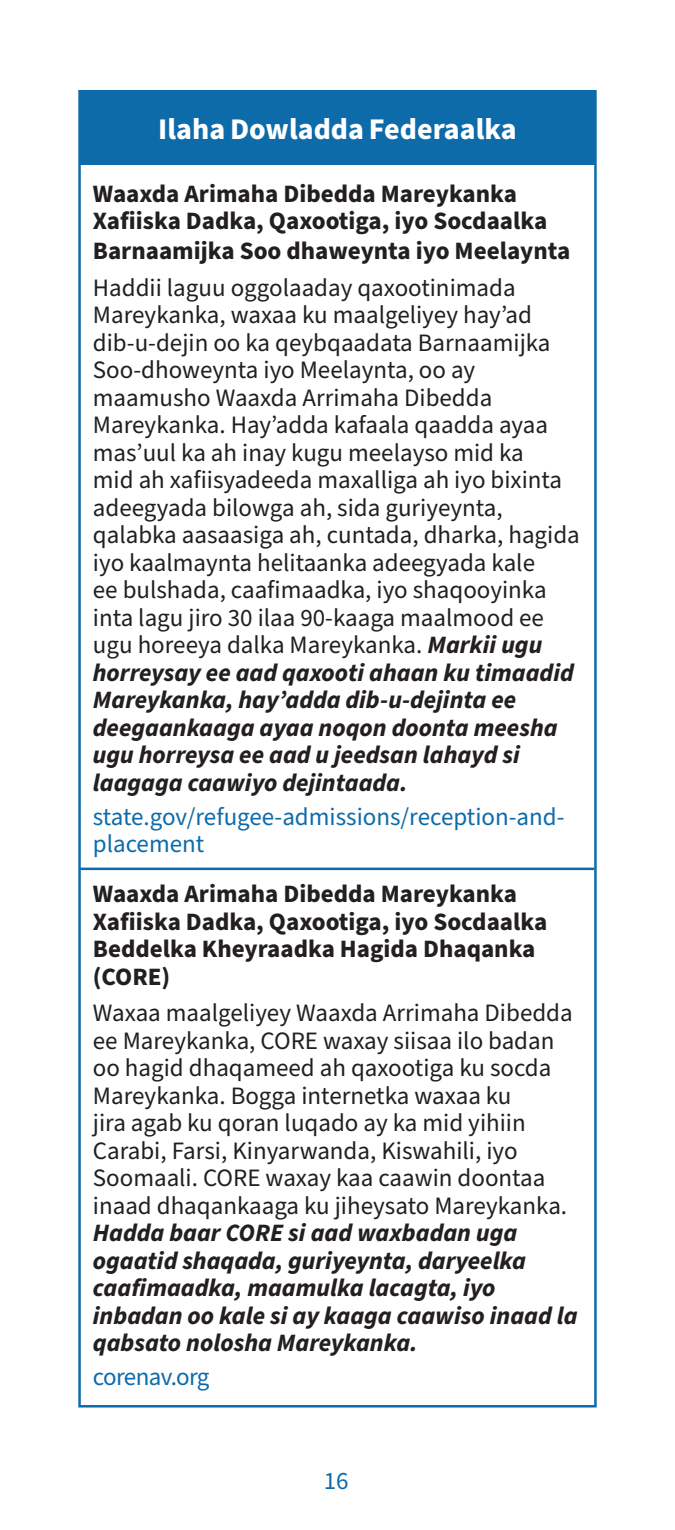
<style>
.page{position:relative;width:675px;height:1530px;background:#fff}
.page>*{position:absolute;margin:0;border:0;box-sizing:border-box;transform-origin:0 0}
.t1{font:700 30px "Source Sans Pro";color:#fff}
.Table_Sub_Head{font:25px/27.5px "Source Sans Pro";color:#231f20}
.Table_Sub_Head-2{font:700 25px/27.5px "Source Sans Pro";color:#231f20}
.Table_Sub_Head-3{font:25px/27.5px "Source Sans Pro";color:#0e6baa}
.Table_text{font:25px "Source Sans Pro";letter-spacing:-.025em;color:#0e6baa}
.s1{font-weight:700;font-style:italic}
</style>
<div class="page">
<div style="left:80px;top:91px;width:515px;height:74px;background:#0e6baa"></div>
<hr style="left:80px;top:868px;width:514px;height:2px;background:#0e6baa">
<p class="t1" style="left:158px;top:109px;width:360px">Ilaha Dowladda Federaalka</p>
<p class="Table_Sub_Head-2" style="left:93px;top:180px;width:456px">Waaxda Arimaha Dibedda Mareykanka<br>Xafiiska Dadka, Qaxootiga, iyo Socdaalka</p>
<p class="Table_Sub_Head-2" style="left:93px;top:238px;width:479px">Barnaamijka Soo dhaweynta iyo Meelaynta</p>
<p class="Table_Sub_Head" style="left:93px;top:275px;width:488px">Haddii laguu oggolaaday qaxootinimada Mareykanka, waxaa ku maalgeliyey hay’ad dib-u-dejin oo ka qeybqaadata Barnaamijka Soo-dhoweynta iyo Meelaynta, oo ay maamusho Waaxda Arrimaha Dibedda Mareykanka. Hay’adda kafaala qaadda ayaa mas’uul ka ah inay kugu meelayso mid ka<br>mid ah xafiisyadeeda maxalliga ah iyo bixinta adeegyada bilowga ah, sida guriyeynta, qalabka aasaasiga ah, cuntada, dharka, hagida iyo kaalmaynta helitaanka adeegyada kale<br>ee bulshada, caafimaadka, iyo shaqooyinka inta lagu jiro 30 ilaa 90-kaaga maalmood ee ugu horeeya dalka Mareykanka. <span class="s1">Markii ugu horreysay ee aad qaxooti ahaan ku timaadid Mareykanka, hay’adda dib-u-dejinta ee deegaankaaga ayaa noqon doonta meesha ugu horreysa ee aad u jeedsan lahayd si laagaga caawiyo dejintaada.</span></p>
<p class="Table_Sub_Head-3" style="left:93px;top:804px;width:473px">state.gov/refugee-admissions/reception-and&shy;placement</p>
<p class="Table_Sub_Head-2" style="left:93px;top:881px;width:456px">Waaxda Arimaha Dibedda Mareykanka<br>Xafiiska Dadka, Qaxootiga, iyo Socdaalka<br>Beddelka Kheyraadka Hagida Dhaqanka (CORE)</p>
<p class="Table_Sub_Head" style="left:93px;top:1000px;width:486px">Waxaa maalgeliyey Waaxda Arrimaha Dibedda ee Mareykanka, CORE waxay siisaa ilo badan oo hagid dhaqameed ah qaxootiga ku socda Mareykanka. Bogga internetka waxaa ku<br>jira agab ku qoran luqado ay ka mid yihiin Carabi, Farsi, Kinyarwanda, Kiswahili, iyo Soomaali. CORE waxay kaa caawin doontaa inaad dhaqankaaga ku jiheysato Mareykanka.<br><span class="s1">Hadda baar CORE si aad waxbadan uga ogaatid shaqada, guriyeynta, daryeelka caafimaadka, maamulka lacagta, iyo inbadan oo kale si ay kaaga caawiso inaad la qabsato nolosha Mareykanka.</span></p>
<p class="Table_text" style="left:93px;top:1360px;width:118px">corenav.org</p>
<p class="Table_Sub_Head-3" style="left:324px;top:1468px;width:26px">16</p>
</div>
